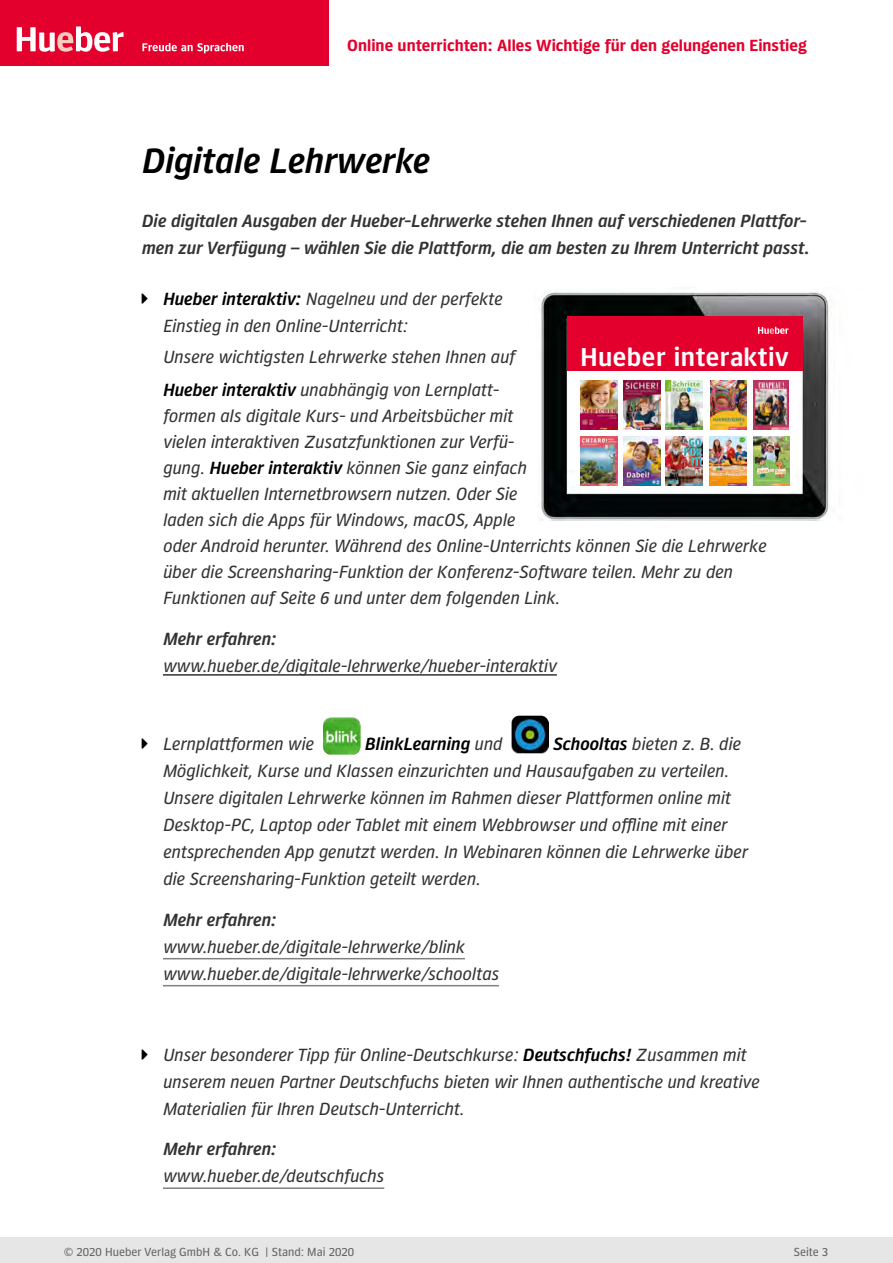
<style>
.page{position:relative;width:893px;height:1263px;background:#fff}
.page>*{position:absolute;margin:0;border:0;box-sizing:border-box;transform-origin:0 0}
.t1{font:italic 36px "Forward Sans Semi";color:#000}
.t2{font:26.4px "Forward Sans Semi";letter-spacing:.02em;color:#fff}
.t3{font:italic 18px/27px "Forward Sans";color:#333}
.t4{font:italic 18px/27px "Forward Sans Semi";color:#333}
.t5{font:italic 18px "Forward Sans Semi";color:#000}
.t6{font:700 16.5px "Forward Sans";color:#e4002d}
.t7{font:12px "Forward Sans";color:#666}
.s1{font-family:"Forward Sans Semi";color:#000}
.s2{font-family:"Forward Sans Semi"}
.s3{font-family:"Forward Sans";color:#333}
</style>
<div class="page">
<div style="left:0;top:0;width:329px;height:65px;background:#e4002d"></div>
<svg style="left:17px;top:26px;width:107px;height:26px"></svg>
<svg style="left:142px;top:43px;width:102px;height:10px"></svg>
<div style="left:0;top:1237px;width:893px;height:26px;background:#e6e6e6"></div>
<hr style="left:163px;top:958px;width:302px;height:1px;background:#808080">
<hr style="left:163px;top:985px;width:336px;height:1px;background:#808080">
<hr style="left:163px;top:1187px;width:221px;height:2px;background:#808080">
<img style="left:323px;top:717px;width:37px;height:38px">
<img style="left:511px;top:716px;width:38px;height:37px">
<img style="left:541px;top:291px;width:288px;height:229px">
<div style="left:567px;top:316px;width:236px;height:55px;background:#e4002d"></div>
<img style="left:580px;top:437px;width:37px;height:48px">
<img style="left:580px;top:380px;width:37px;height:49px">
<img style="left:623px;top:380px;width:37px;height:49px">
<img style="left:623px;top:437px;width:37px;height:48px">
<img style="left:666px;top:380px;width:37px;height:49px">
<img style="left:666px;top:437px;width:37px;height:48px">
<img style="left:710px;top:380px;width:37px;height:49px">
<img style="left:710px;top:437px;width:37px;height:48px">
<img style="left:754px;top:380px;width:35px;height:49px">
<img style="left:753px;top:437px;width:37px;height:48px">
<svg style="left:758px;top:327px;width:30px;height:7px"></svg>
<hr style="left:163px;top:674px;width:394px;height:2px;background:#333">
<p class="t6" style="left:347px;top:36px;width:461px">Online unterrichten: Alles Wichtige für den gelungenen Einstieg</p>
<p class="t1" style="left:142px;top:140px;width:289px">Digitale Lehrwerke</p>
<p class="t4" style="left:142px;top:208px;width:669px">Die digitalen Ausgaben der Hueber-Lehrwerke stehen Ihnen auf verschiedenen Plattfor&shy;men zur Verfügung – wählen Sie die Plattform, die am besten zu Ihrem Unterricht passt.</p>
<p class="t3" style="left:163px;top:285px;width:341px"><span class="s1">Hueber interaktiv:</span> Nagelneu und der perfekte</p>
<p class="t3" style="left:163px;top:310px;width:354px;line-height:31.3px">Einstieg in den Online-Unterricht:<br>Unsere wichtigsten Lehrwerke stehen Ihnen auf</p>
<p class="t2" style="left:580px;top:342px;width:210px">Hueber interaktiv</p>
<p class="t3" style="left:163px;top:377px;width:605px;line-height:26px"><span class="s1">Hueber interaktiv</span> unabhängig von Lernplatt-<br>formen als digitale Kurs- und Arbeitsbücher mit<br>vielen interaktiven Zusatzfunktionen zur Verfü-<br>gung. <span class="s1">Hueber interaktiv</span> können Sie ganz einfach<br>mit aktuellen Internetbrowsern nutzen. Oder Sie<br>laden sich die Apps für Windows, macOS, Apple<br>oder Android herunter. Während des Online-Unterrichts können Sie die Lehrwerke über die Screensharing-Funktion der Konferenz-Software teilen. Mehr zu den Funktionen auf Seite 6 und unter dem folgenden Link.</p>
<p class="t3" style="left:163px;top:625px;width:395px"><span class="s2">Mehr erfahren: </span>www.hueber.de/digitale-lehrwerke/hueber-interaktiv</p>
<p class="t3" style="left:163px;top:731px;width:153px">Lernplattformen wie</p>
<p class="t5" style="left:365px;top:734px;width:139px">BlinkLearning <span class="s3">und</span></p>
<p class="t3" style="left:163px;top:731px;width:586px;text-indent:390px"><span class="s1">Schooltas</span> bieten z. B. die Möglichkeit, Kurse und Klassen einzurichten und Hausaufgaben zu verteilen.<br>Unsere digitalen Lehrwerke können im Rahmen dieser Plattformen online mit Desktop-PC, Laptop oder Tablet mit einem Webbrowser und offline mit einer entsprechenden App genutzt werden. In Webinaren können die Lehrwerke über die Screensharing-Funktion geteilt werden.</p>
<p class="t3" style="left:163px;top:906px;width:338px"><span class="s2">Mehr erfahren: </span>www.hueber.de/digitale-lehrwerke/blink www.hueber.de/digitale-lehrwerke/schooltas</p>
<p class="t3" style="left:163px;top:1041px;width:598px">Unser besonderer Tipp für Online-Deutschkurse: <span class="s1">Deutschfuchs!</span> Zusammen mit unserem neuen Partner Deutschfuchs bieten wir Ihnen authentische und kreative<br>Materialien für Ihren Deutsch-Unterricht.</p>
<p class="t3" style="left:163px;top:1136px;width:223px"><span class="s2">Mehr erfahren: </span>www.hueber.de/deutschfuchs</p>
<p class="t7" style="left:64px;top:1243px;width:292px">© 2020 Hueber Verlag GmbH &amp; Co. KG | Stand: Mai 2020</p>
<p class="t7" style="left:794px;top:1243px;width:36px">Seite 3</p>
</div>
